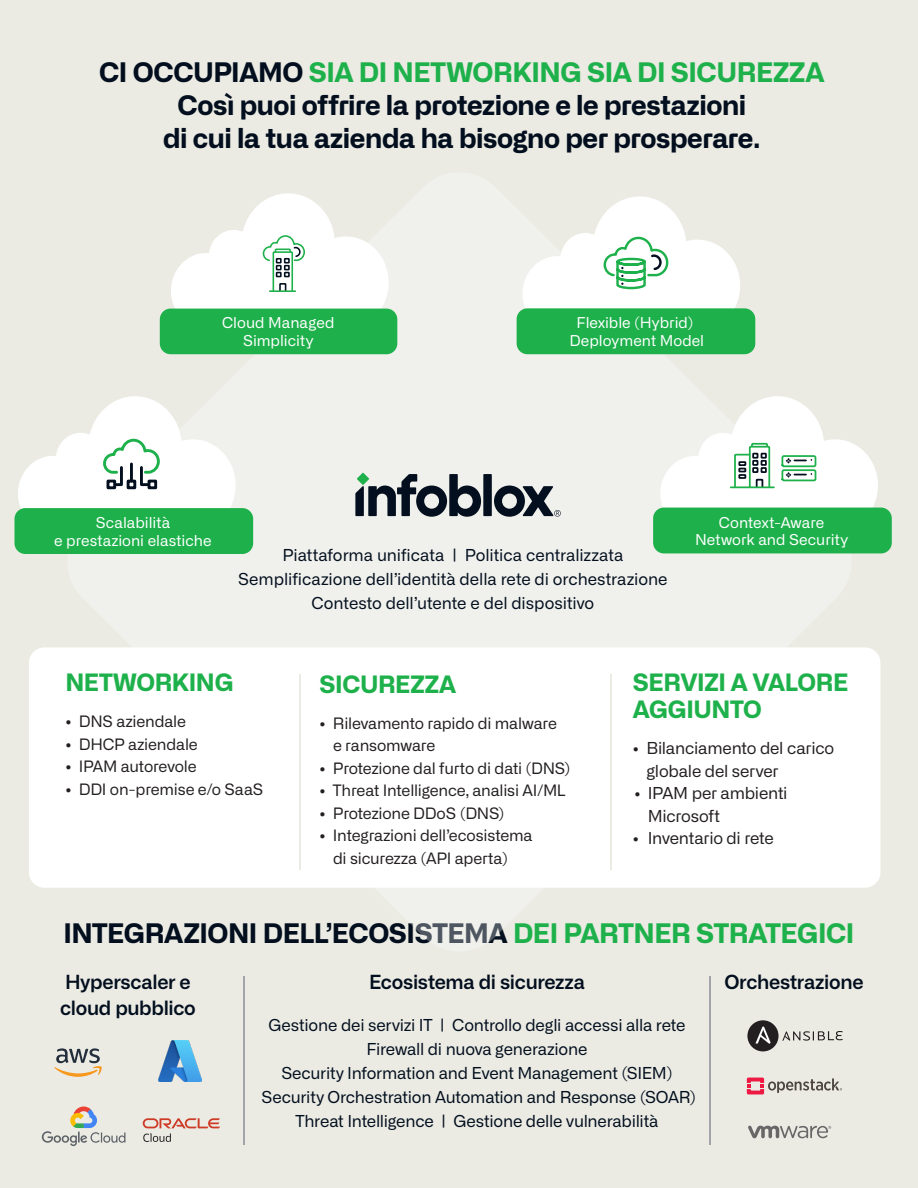
<style>
.page{position:relative;width:918px;height:1188px;background:#ebebe4}
.page>*{position:absolute;margin:0;border:0;box-sizing:border-box;transform-origin:0 0}
.Section_Headlines{font:700 27px/33px "Alliance No.2";letter-spacing:-.015em;color:#030f1e;text-align:center}
.Section_Headlines-2{font:700 27px "Alliance No.2";letter-spacing:-.015em;color:#1eb14b}
.Section_Headlines-3{font:700 24px/27px "Alliance No.2";letter-spacing:-.015em;color:#1eb14b}
.Section_Headlines-4{font:600 19.5px "Alliance No.1";letter-spacing:-.015em;color:#030f1e}
.Body_Text{font:16.5px/24px "Alliance No.1";letter-spacing:-.01em;color:#030f1e;text-align:center}
.Section_Headlines-5{font:16.5px/22.5px "Alliance No.2";letter-spacing:-.015em;color:#231f20}
.Section_Headlines-6{font:15.75px/22.5px "Alliance No.2";letter-spacing:-.015em;color:#231f20}
.Section_Headlines-7{font:15px/17.9px "Alliance No.2";color:#fff;text-align:center}
.s1{color:#030f1e}
.s2{font-size:15.75px}
.s3{color:#1eb14b}
</style>
<div class="page">
<hr style="left:244px;top:976px;width:1px;height:169px;background:#a3a3ab">
<hr style="left:709px;top:976px;width:1px;height:169px;background:#a3a3ab">
<svg style="left:748px;top:1125px;width:83px;height:13px"></svg>
<svg style="left:747px;top:1078px;width:95px;height:16px"></svg>
<div style="left:747px;top:1020px;width:32px;height:31px;background:#231f20;border-radius:50%"></div>
<svg style="left:755px;top:1027px;width:16px;height:17px"></svg>
<svg style="left:782px;top:1031px;width:61px;height:10px"></svg>
<svg style="left:143px;top:1118px;width:77px;height:24px"></svg>
<svg style="left:54px;top:1048px;width:48px;height:29px"></svg>
<svg style="left:170px;top:193px;width:220px;height:117px"></svg>
<div style="left:160px;top:309px;width:237px;height:45px;background:#1eb14b;border-radius:11px"></div>
<svg style="left:522px;top:196px;width:218px;height:113px"></svg>
<div style="left:517px;top:308px;width:238px;height:46px;background:#1eb14b;border-radius:11px"></div>
<svg style="left:18px;top:396px;width:218px;height:113px"></svg>
<hr style="left:130px;top:464px;width:3px;height:17px;background:#030f1e">
<div style="left:127px;top:480px;width:9px;height:9px;border:3px solid #030f1e"></div>
<div style="left:107px;top:480px;width:9px;height:9px;border:3px solid #030f1e"></div>
<div style="left:148px;top:480px;width:9px;height:9px;border:3px solid #030f1e"></div>
<div style="left:14px;top:508px;width:239px;height:46px;background:#1eb14b;border-radius:11px"></div>
<svg style="left:659px;top:396px;width:220px;height:113px"></svg>
<div style="left:653px;top:508px;width:239px;height:45px;background:#1eb14b;border-radius:11px"></div>
<div style="left:483px;top:474px;width:9px;height:42px;background:#030f1e"></div>
<svg style="left:494px;top:486px;width:67px;height:31px"></svg>
<svg style="left:355px;top:474px;width:126px;height:43px"></svg>
<div style="left:29px;top:647px;width:851px;height:241px;background:#fff;border-radius:15px"></div>
<hr style="left:300px;top:675px;width:1px;height:195px;background:#ebebe4">
<hr style="left:611px;top:675px;width:1px;height:195px;background:#ebebe4">
<svg style="left:42px;top:1107px;width:83px;height:39px"></svg>
<img style="left:158px;top:1040px;width:44px;height:41px">
<p class="Section_Headlines-2" style="left:99px;top:54px;width:727px"><span class="s1">CI OCCUPIAMO</span> SIA DI NETWORKING SIA DI SICUREZZA</p>
<p class="Section_Headlines" style="left:163px;top:89px;width:599px">Così puoi offrire la protezione e le prestazioni di cui la tua azienda ha bisogno per prosperare.</p>
<p class="Section_Headlines-7" style="left:222px;top:314px;width:114px">Cloud Managed<br>Simplicity</p>
<p class="Section_Headlines-7" style="left:570px;top:314px;width:136px">Flexible (Hybrid)<br>Deployment Model</p>
<p class="Section_Headlines-7" style="left:54px;top:514px;width:159px">Scalabilità<br>e prestazioni elastiche</p>
<p class="Section_Headlines-7" style="left:695px;top:513px;width:155px">Context-Aware<br>Network and Security</p>
<p class="Body_Text" style="left:238px;top:543px;width:431px">Piattaforma unificata | Politica centralizzata<br>Semplificazione dell’identità della rete di orchestrazione<br>Contesto dell’utente e del dispositivo</p>
<p class="Section_Headlines-3" style="left:65px;top:669px;width:170px">NETWORKING</p>
<p class="Section_Headlines-6" style="left:65px;top:710px;width:122px">• DNS aziendale</p>
<p class="Section_Headlines-6" style="left:65px;top:733px;width:134px">• DHCP aziendale</p>
<p class="Section_Headlines-6" style="left:65px;top:755px;width:133px">• IPAM autorevole</p>
<p class="Section_Headlines-6" style="left:65px;top:778px;width:200px">• DDI on-premise e/o SaaS</p>
<p class="Section_Headlines-3" style="left:320px;top:670px;width:138px">SICUREZZA</p>
<p class="Section_Headlines-6" style="left:333px;top:712px;width:225px;text-indent:-14px">• Rilevamento rapido di malware e ransomware</p>
<p class="Section_Headlines-6" style="left:320px;top:757px;width:252px">• Protezione dal furto di dati (DNS)</p>
<p class="Section_Headlines-6" style="left:320px;top:779px;width:248px">• Threat Intelligence, analisi AI/ML</p>
<p class="Section_Headlines-6" style="left:320px;top:802px;width:187px">• Protezione DDoS (DNS)</p>
<p class="Section_Headlines-6" style="left:333px;top:824px;width:201px;text-indent:-14px">• Integrazioni dell’ecosistema di sicurezza (API aperta)</p>
<p class="Section_Headlines-3" style="left:633px;top:669px;width:217px">SERVIZI A VALORE<br>AGGIUNTO</p>
<p class="Section_Headlines-5" style="left:646px;top:737px;width:189px;text-indent:-14px"><span class="s2">•</span> Bilanciamento del carico globale del server</p>
<p class="Section_Headlines-5" style="left:648px;top:782px;width:141px;text-indent:-14px"><span class="s2">•</span> IPAM per ambienti<br>Microsoft</p>
<p class="Section_Headlines-5" style="left:633px;top:827px;width:142px"><span class="s2">•</span> Inventario di rete</p>
<p class="Section_Headlines" style="left:64px;top:917px;width:792px">INTEGRAZIONI DELL’ECOSISTEMA <span class="s3">DEI PARTNER STRATEGICI</span></p>
<p class="Section_Headlines-4" style="left:65px;top:970px;width:127px">Hyperscaler e</p>
<p class="Section_Headlines-4" style="left:724px;top:970px;width:141px">Orchestrazione</p>
<p class="Section_Headlines-4" style="left:60px;top:996px;width:137px">cloud pubblico</p>
<p class="Section_Headlines-4" style="left:369px;top:970px;width:217px">Ecosistema di sicurezza</p>
<p class="Body_Text" style="left:262px;top:1013px;width:436px">Gestione dei servizi IT | Controllo degli accessi alla rete Firewall di nuova generazione<br>Security Information and Event Management (SIEM)<br>Security Orchestration Automation and Response (SOAR)<br>Threat Intelligence | Gestione delle vulnerabilità</p>
</div>
